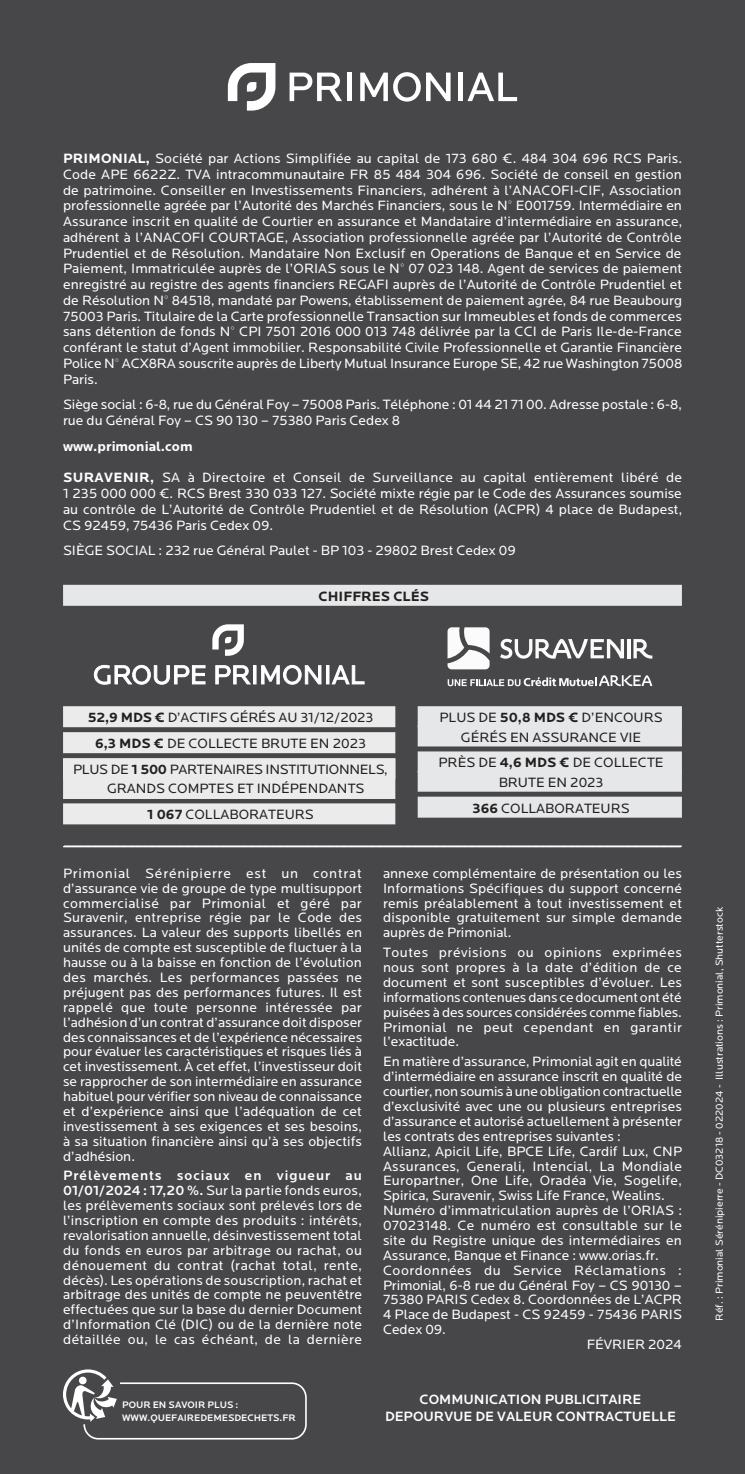
<style>
.page{position:relative;width:745px;height:1474px;background:#fff}
.page>*{position:absolute;margin:0;border:0;box-sizing:border-box;transform-origin:0 0}
.t1{font:14px/14.9px "Locator";color:#fff;text-align:justify}
.t2{font:14px/25.9px "Locator";color:#221f1f;text-align:center}
.t3{font:14px "Locator";letter-spacing:.02em;color:#fff}
.t4{font:500 14px/17.5px "Locator";color:#fff;text-align:center}
.t5{font:14px "Locator";letter-spacing:.035em;color:#fff}
.t6{font:700 14px "Locator";color:#fff}
.t7{font:700 14px "Locator";color:#221f1f}
.t8{font:10.5px "Locator";color:#fff}
.t9{font:500 9.8px/13.1px "Locator";color:#fff}
.s1{font-weight:700}
.s2{font-weight:500}
</style>
<div class="page">
<div style="left:0;top:0;width:744px;height:1473px;background:#474648"></div>
<svg style="left:289px;top:73px;width:53px;height:28px"></svg>
<div style="left:347px;top:73px;width:5px;height:28px;background:#fff"></div>
<svg style="left:360px;top:73px;width:27px;height:28px"></svg>
<svg style="left:393px;top:72px;width:27px;height:30px"></svg>
<svg style="left:426px;top:73px;width:24px;height:28px"></svg>
<div style="left:458px;top:73px;width:5px;height:28px;background:#fff"></div>
<svg style="left:467px;top:73px;width:50px;height:28px"></svg>
<svg style="left:228px;top:63px;width:47px;height:48px"></svg>
<svg style="left:627px;top:639px;width:3px;height:19px"></svg>
<svg style="left:633px;top:639px;width:19px;height:19px"></svg>
<svg style="left:500px;top:639px;width:123px;height:19px"></svg>
<svg style="left:447px;top:675px;width:205px;height:11px"></svg>
<svg style="left:447px;top:627px;width:42px;height:42px"></svg>
<div style="left:63px;top:585px;width:618px;height:21px;background:#e6e7e8"></div>
<div style="left:63px;top:706px;width:332px;height:21px;background:#ebebec"></div>
<div style="left:63px;top:732px;width:332px;height:21px;background:#ebebec"></div>
<div style="left:63px;top:758px;width:332px;height:41px;background:#ebebec"></div>
<div style="left:63px;top:803px;width:332px;height:21px;background:#ebebec"></div>
<div style="left:417px;top:706px;width:264px;height:21px;background:#e6e7e8"></div>
<div style="left:417px;top:725px;width:264px;height:21px;background:#e6e7e8"></div>
<div style="left:417px;top:751px;width:264px;height:21px;background:#e6e7e8"></div>
<div style="left:417px;top:770px;width:264px;height:21px;background:#e6e7e8"></div>
<div style="left:417px;top:796px;width:264px;height:21px;background:#e6e7e8"></div>
<svg style="left:63px;top:845px;width:618px;height:2px"></svg>
<svg style="left:212px;top:624px;width:32px;height:31px"></svg>
<svg style="left:94px;top:665px;width:111px;height:19px"></svg>
<svg style="left:215px;top:665px;width:36px;height:19px"></svg>
<div style="left:253px;top:665px;width:3px;height:19px;border:1px solid #fff"></div>
<svg style="left:261px;top:665px;width:60px;height:19px"></svg>
<div style="left:326px;top:665px;width:3px;height:19px;border:1px solid #fff"></div>
<svg style="left:331px;top:665px;width:33px;height:19px"></svg>
<div style="left:83px;top:1382px;width:223px;height:57px;border:2px solid #fff;border-radius:14px"></div>
<svg style="left:63px;top:1369px;width:54px;height:52px"></svg>
<p class="t1" style="left:63px;top:150px;width:620px;line-height:15.8px"><span class="s1">PRIMONIAL,</span> Société par Actions Simplifiée au capital de 173 680 €. 484 304 696 RCS Paris.<br>Code APE 6622Z. TVA intracommunautaire FR 85 484 304 696. Société de conseil en gestion de patrimoine. Conseiller en Investissements Financiers, adhérent à l’ANACOFI-CIF, Association professionnelle agréée par l’Autorité des Marchés Financiers, sous le N° E001759. Intermédiaire en Assurance inscrit en qualité de Courtier en assurance et Mandataire d’intermédiaire en assurance, adhérent à l’ANACOFI COURTAGE, Association professionnelle agréée par l’Autorité de Contrôle Prudentiel et de Résolution. Mandataire Non Exclusif en Operations de Banque et en Service de Paiement, Immatriculée auprès de l’ORIAS sous le N° 07 023 148. Agent de services de paiement enregistré au registre des agents financiers REGAFI auprès de l’Autorité de Contrôle Prudentiel et de Résolution N° 84518, mandaté par Powens, établissement de paiement agrée, 84 rue Beaubourg 75003 Paris. Titulaire de la Carte professionnelle Transaction sur Immeubles et fonds de commerces sans détention de fonds N° CPI 7501 2016 000 013 748 délivrée par la CCI de Paris Ile-de-France conférant le statut d’Agent immobilier. Responsabilité Civile Professionnelle et Garantie Financière Police N° ACX8RA souscrite auprès de Liberty Mutual Insurance Europe SE, 42 rue Washington 75008<br>Paris.</p>
<p class="t1" style="left:63px;top:397px;width:620px;line-height:15.8px">Siège social : 6-8, rue du Général Foy – 75008 Paris. Téléphone : 01 44 21 71 00. Adresse postale : 6-8, rue du Général Foy – CS 90 130 – 75380 Paris Cedex 8</p>
<p class="t6" style="left:63px;top:439px;width:131px">www.primonial.com</p>
<p class="t1" style="left:63px;top:470px;width:620px;line-height:15.8px"><span class="s1">SURAVENIR,</span> SA à Directoire et Conseil de Surveillance au capital entièrement libéré de 1 235 000 000 €. RCS Brest 330 033 127. Société mixte régie par le Code des Assurances soumise au contrôle de L’Autorité de Contrôle Prudentiel et de Résolution (ACPR) 4 place de Budapest, CS 92459, 75436 Paris Cedex 09.</p>
<p class="t1" style="left:63px;top:543px;width:454px">SIÈGE SOCIAL : 232 rue Général Paulet - BP 103 - 29802 Brest Cedex 09</p>
<p class="t7" style="left:318px;top:589px;width:112px">CHIFFRES CLÉS</p>
<p class="t2" style="left:73px;top:704px;width:316px"><span class="s1">52,9 MDS €</span> D’ACTIFS GÉRÉS AU 31/12/2023<br><span class="s1">6,3 MDS €</span> DE COLLECTE BRUTE EN 2023<br>PLUS DE <span class="s1">1 500</span> PARTENAIRES INSTITUTIONNELS,</p>
<p class="t2" style="left:147px;top:776px;width:219px;text-align:left;text-indent:-40px">GRANDS COMPTES ET INDÉPENDANTS<br><span class="s1">1 067</span> COLLABORATEURS</p>
<p class="t2" style="left:439px;top:708px;width:224px;line-height:19.2px">PLUS DE <span class="s1">50,8 MDS €</span> D’ENCOURS<br>GÉRÉS EN ASSURANCE VIE</p>
<p class="t2" style="left:438px;top:753px;width:226px;line-height:19.2px">PRÈS DE <span class="s1">4,6 MDS €</span> DE COLLECTE<br>BRUTE EN 2023</p>
<p class="t2" style="left:472px;top:795px;width:159px"><span class="s1">366</span> COLLABORATEURS</p>
<p class="t1" style="left:63px;top:865px;width:300px">Primonial Sérénipierre est un contrat d’assurance vie de groupe de type multisupport commercialisé par Primonial et géré par Suravenir, entreprise régie par le Code des assurances. La valeur des supports libellés en unités de compte est susceptible de fluctuer à la hausse ou à la baisse en fonction de l’évolution des marchés. Les performances passées ne préjugent pas des performances futures. Il est rappelé que toute personne intéressée par l’adhésion d’un contrat d’assurance doit disposer des connaissances et de l’expérience nécessaires pour évaluer les caractéristiques et risques liés à cet investissement. À cet effet, l’investisseur doit se rapprocher de son intermédiaire en assurance habituel pour vérifier son niveau de connaissance et d’expérience ainsi que l’adéquation de cet investissement à ses exigences et ses besoins, à sa situation financière ainsi qu’à ses objectifs d’adhésion.</p>
<p class="t1" style="left:63px;top:1168px;width:300px"><span class="s2">Prélèvements sociaux en vigueur au 01/01/2024 : 17,20 %.</span> Sur la partie fonds euros, les prélèvements sociaux sont prélevés lors de l’inscription en compte des produits : intérêts, revalorisation annuelle, désinvestissement total du fonds en euros par arbitrage ou rachat, ou dénouement du contrat (rachat total, rente, décès). Les opérations de souscription, rachat et arbitrage des unités de compte ne peuventêtre effectuées que sur la base du dernier Document d’Information Clé (DIC) ou de la dernière note détaillée ou, le cas échéant, de la dernière</p>
<p class="t9" style="left:122px;top:1398px;width:175px">POUR EN SAVOIR PLUS :<br>WWW.QUEFAIREDEMESDECHETS.FR</p>
<p class="t1" style="left:383px;top:865px;width:300px">annexe complémentaire de présentation ou les Informations Spécifiques du support concerné remis préalablement à tout investissement et disponible gratuitement sur simple demande auprès de Primonial.</p>
<p class="t1" style="left:383px;top:945px;width:300px">Toutes prévisions ou opinions exprimées nous sont propres à la date d’édition de ce document et sont susceptibles d’évoluer. Les informations contenues dans ce document ont été puisées à des sources considérées comme fiables.<br>Primonial ne peut cependant en garantir l’exactitude.</p>
<p class="t1" style="left:383px;top:1054px;width:300px">En matière d’assurance, Primonial agit en qualité</p>
<p class="t1" style="left:383px;top:1069px;width:300px">d’intermédiaire en assurance inscrit en qualité de</p>
<p class="t1" style="left:383px;top:1084px;width:300px">courtier, non soumis à une obligation contractuelle</p>
<p class="t1" style="left:383px;top:1098px;width:300px">d’exclusivité avec une ou plusieurs entreprises</p>
<p class="t1" style="left:383px;top:1113px;width:300px">d’assurance et autorisé actuellement à présenter</p>
<p class="t1" style="left:383px;top:1128px;width:239px">les contrats des entreprises suivantes :</p>
<p class="t1" style="left:383px;top:1143px;width:300px">Allianz, Apicil Life, BPCE Life, Cardif Lux, CNP</p>
<p class="t3" style="left:383px;top:1158px;width:300px">Assurances, Generali, Intencial, La Mondiale</p>
<p class="t3" style="left:383px;top:1173px;width:300px">Europartner, One Life, Oradéa Vie, Sogelife,</p>
<p class="t1" style="left:383px;top:1188px;width:283px">Spirica, Suravenir, Swiss Life France, Wealins.</p>
<p class="t1" style="left:383px;top:1203px;width:300px">Numéro d’immatriculation auprès de l’ORIAS :</p>
<p class="t1" style="left:383px;top:1217px;width:300px">07023148. Ce numéro est consultable sur le</p>
<p class="t1" style="left:383px;top:1232px;width:300px">site du Registre unique des intermédiaires en</p>
<p class="t1" style="left:383px;top:1247px;width:277px">Assurance, Banque et Finance : www.orias.fr.</p>
<p class="t5" style="left:383px;top:1262px;width:300px">Coordonnées du Service Réclamations :</p>
<p class="t1" style="left:383px;top:1277px;width:300px">Primonial, 6-8 rue du Général Foy – CS 90130 –</p>
<p class="t1" style="left:383px;top:1292px;width:300px">75380 PARIS Cedex 8. Coordonnées de L’ACPR</p>
<p class="t1" style="left:383px;top:1307px;width:300px">4 Place de Budapest - CS 92459 - 75436 PARIS</p>
<p class="t1" style="left:383px;top:1322px;width:64px">Cedex 09.</p>
<p class="t1" style="left:586px;top:1336px;width:97px">FÉVRIER 2024</p>
<p class="t4" style="left:385px;top:1391px;width:292px">COMMUNICATION PUBLICITAIRE<br>DEPOURVUE DE VALEUR CONTRACTUELLE</p>
<p class="t8" style="left:713px;top:1320px;width:415px;rotate:-90deg">Réf. : Primonial Sérénipierre - DC03218 - 022024 - Illustrations : Primonial, Shutterstock</p>
</div>
